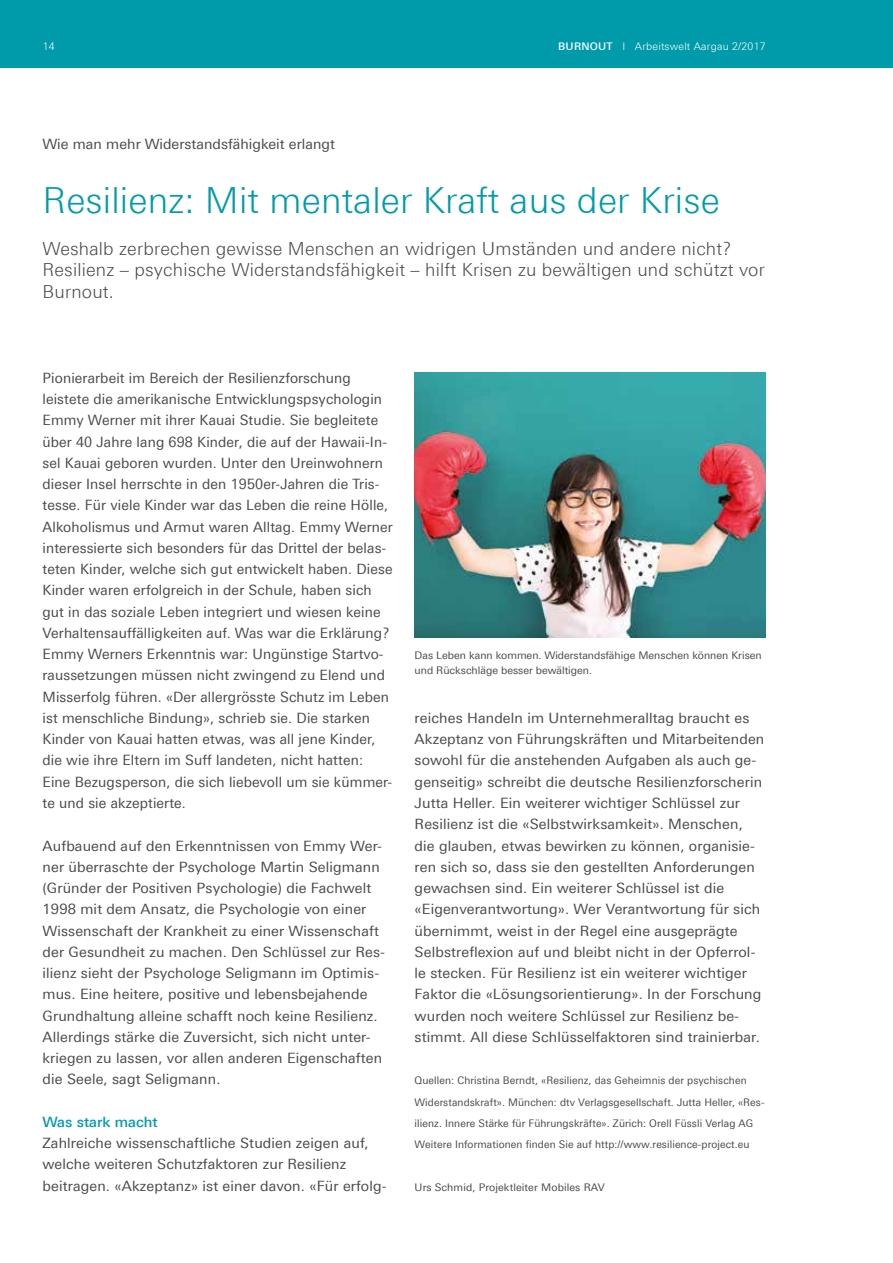
<style>
.page{position:relative;width:893px;height:1263px;background:#fff}
.page>*{position:absolute;margin:0;border:0;box-sizing:border-box;transform-origin:0 0}
.t1{font:300 36px "Linotype Univers 330";letter-spacing:.005em;color:#009baa}
.t2{font:300 18px/21.3px "Linotype Univers 330";letter-spacing:.01em;color:#4a4a49}
.t3{font:14.25px/21.3px "Linotype Univers 430";letter-spacing:.01em;color:#4a4a49}
.t4{font:500 14.25px "Linotype Univers 530";color:#009baa}
.t5{font:10.5px/21.3px "Linotype Univers 430";letter-spacing:.01em;color:#4a4a49}
.t6{font:300 10.5px "Linotype Univers 330";letter-spacing:.02em;color:#fff}
.s1{font-family:"Linotype Univers 530";font-weight:500}
</style>
<div class="page">
<div style="left:0;top:0;width:893px;height:68px;background:#009baa"></div>
<img style="left:415px;top:372px;width:350px;height:266px">
<p class="t6" style="left:43px;top:40px;width:13px">14</p>
<p class="t6" style="left:558px;top:40px;width:209px"><span class="s1">BURNOUT</span> I Arbeitswelt Aargau 2/2017</p>
<p class="t3" style="left:43px;top:133px;width:294px">Wie man mehr Widerstandsfähigkeit erlangt</p>
<h1 class="t1" style="left:43px;top:179px;width:679px">Resilienz: Mit mentaler Kraft aus der Krise</h1>
<p class="t2" style="left:43px;top:238px;width:724px">Weshalb zerbrechen gewisse Menschen an widrigen Umständen und andere nicht?<br>Resilienz – psychische Widerstandsfähigkeit – hilft Krisen zu bewältigen und schützt vor<br>Burnout.</p>
<p class="t3" style="left:43px;top:367px;width:352px">Pionierarbeit im Bereich der Resilienzforschung leistete die amerikanische Entwicklungspsychologin Emmy Werner mit ihrer Kauai Studie. Sie begleitete über 40 Jahre lang 698 Kinder, die auf der Hawaii-In&shy;sel Kauai geboren wurden. Unter den Ureinwohnern dieser Insel herrschte in den 1950er-Jahren die Tris&shy;tesse. Für viele Kinder war das Leben die reine Hölle, Alkoholismus und Armut waren Alltag. Emmy Werner interessierte sich besonders für das Drittel der belas&shy;teten Kinder, welche sich gut entwickelt haben. Diese Kinder waren erfolgreich in der Schule, haben sich gut in das soziale Leben integriert und wiesen keine Verhaltensauffälligkeiten auf. Was war die Erklärung?<br>Emmy Werners Erkenntnis war: Ungünstige Startvo&shy;raussetzungen müssen nicht zwingend zu Elend und Misserfolg führen. «Der allergrösste Schutz im Leben ist menschliche Bindung», schrieb sie. Die starken Kinder von Kauai hatten etwas, was all jene Kinder, die wie ihre Eltern im Suff landeten, nicht hatten:<br>Eine Bezugsperson, die sich liebevoll um sie kümmer&shy;te und sie akzeptierte.</p>
<p class="t3" style="left:43px;top:835px;width:344px">Aufbauend auf den Erkenntnissen von Emmy Wer&shy;ner überraschte der Psychologe Martin Seligmann (Gründer der Positiven Psychologie) die Fachwelt 1998 mit dem Ansatz, die Psychologie von einer Wissenschaft der Krankheit zu einer Wissenschaft der Gesundheit zu machen. Den Schlüssel zur Res&shy;ilienz sieht der Psychologe Seligmann im Optimis&shy;mus. Eine heitere, positive und lebensbejahende Grundhaltung alleine schafft noch keine Resilienz.<br>Allerdings stärke die Zuversicht, sich nicht unter&shy;kriegen zu lassen, vor allen anderen Eigenschaften die Seele, sagt Seligmann.</p>
<p class="t4" style="left:43px;top:1113px;width:117px">Was stark macht</p>
<p class="t3" style="left:43px;top:1132px;width:346px">Zahlreiche wissenschaftliche Studien zeigen auf, welche weiteren Schutzfaktoren zur Resilienz beitragen. «Akzeptanz» ist einer davon. «Für erfolg-</p>
<p class="t5" style="left:415px;top:648px;width:349px;line-height:14.9px">Das Leben kann kommen. Widerstandsfähige Menschen können Krisen und Rückschläge besser bewältigen.</p>
<p class="t3" style="left:415px;top:707px;width:351px">reiches Handeln im Unternehmeralltag braucht es Akzeptanz von Führungskräften und Mitarbeitenden sowohl für die anstehenden Aufgaben als auch ge&shy;genseitig» schreibt die deutsche Resilienzforscherin Jutta Heller. Ein weiterer wichtiger Schlüssel zur Resilienz ist die «Selbstwirksamkeit». Menschen, die glauben, etwas bewirken zu können, organisie&shy;ren sich so, dass sie den gestellten Anforderungen gewachsen sind. Ein weiterer Schlüssel ist die «Eigenverantwortung». Wer Verantwortung für sich übernimmt, weist in der Regel eine ausgeprägte Selbstreflexion auf und bleibt nicht in der Opferrol&shy;le stecken. Für Resilienz ist ein weiterer wichtiger Faktor die «Lösungsorientierung». In der Forschung wurden noch weitere Schlüssel zur Resilienz be&shy;stimmt. All diese Schlüsselfaktoren sind trainierbar.</p>
<p class="t5" style="left:415px;top:1070px;width:351px">Quellen: Christina Berndt, «Resilienz, das Geheimnis der psychischen Widerstandskraft». München: dtv Verlagsgesellschaft. Jutta Heller, «Res&shy;ilienz. Innere Stärke für Führungskräfte». Zürich: Orell Füssli Verlag AG Weitere Informationen finden Sie auf http://www.resilience-project.eu</p>
<p class="t5" style="left:415px;top:1176px;width:192px">Urs Schmid, Projektleiter Mobiles RAV</p>
</div>
